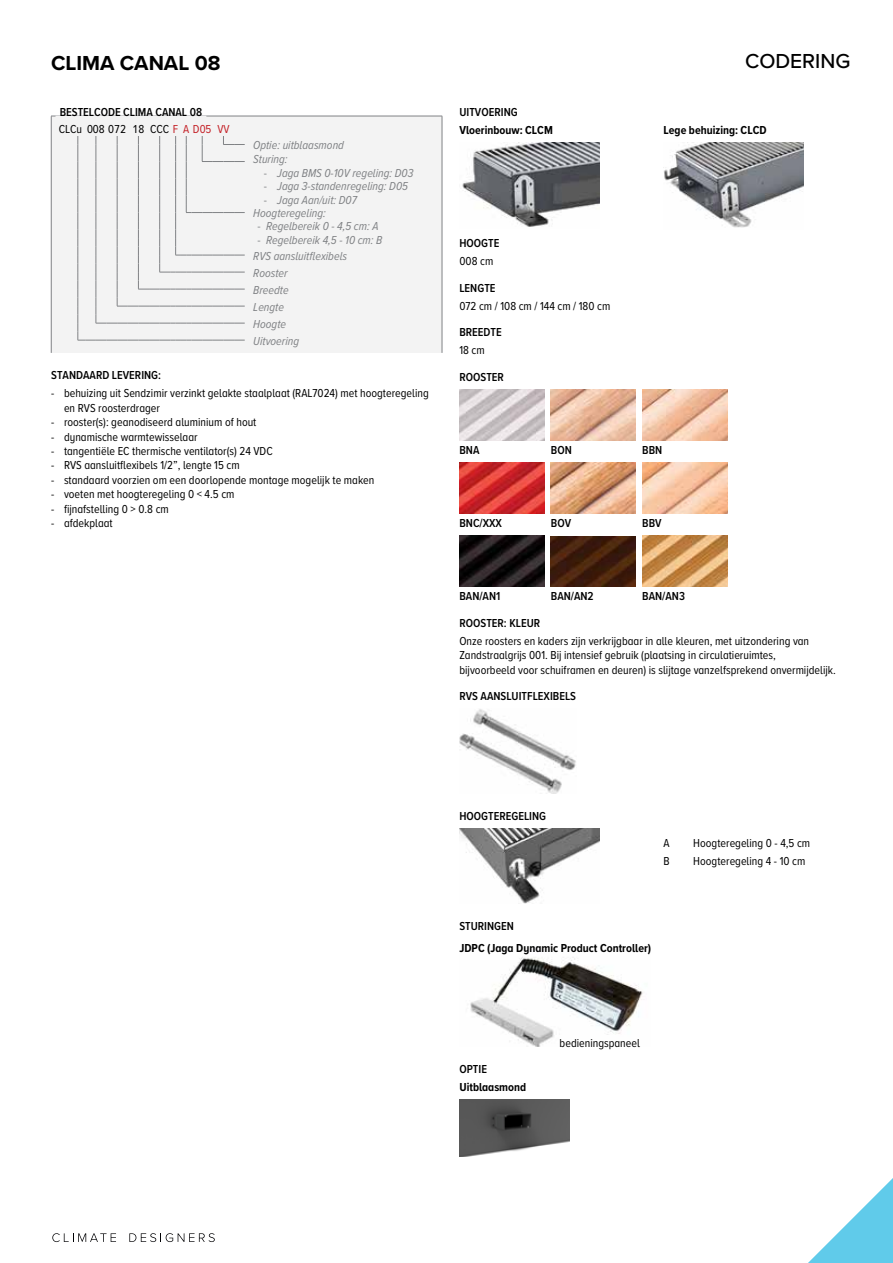
<style>
.page{position:relative;width:893px;height:1263px;background:#fff}
.page>*{position:absolute;margin:0;border:0;box-sizing:border-box;transform-origin:0 0}
.t1{font:700 21px "Proxima Nova";color:#000}
.t2{font:500 21px "Proxima Nova";color:#000}
.t3{font:12px/14.4px "Proxima Nova Cond";color:#000}
.t4{font:italic 12px/17px "Proxima Nova Cond";color:#808285}
.t5{font:600 12px/17.1px "Proxima Nova Cond";color:#000}
.t6{font:700 12px "Proxima Nova Cond";color:#000}
.s1{font-weight:400}
.s2{font-weight:400;color:#c42127}
.s3{font-style:normal}
</style>
<div class="page">
<svg style="left:52px;top:1233px;width:64px;height:9px"></svg>
<svg style="left:129px;top:1233px;width:86px;height:9px"></svg>
<svg style="left:808px;top:1178px;width:85px;height:85px"></svg>
<img style="left:462px;top:142px;width:138px;height:85px">
<img style="left:663px;top:143px;width:141px;height:85px">
<img style="left:459px;top:389px;width:85px;height:51px">
<img style="left:551px;top:389px;width:85px;height:51px">
<img style="left:642px;top:389px;width:85px;height:51px">
<img style="left:459px;top:462px;width:85px;height:51px">
<img style="left:551px;top:462px;width:85px;height:51px">
<img style="left:642px;top:462px;width:85px;height:51px">
<img style="left:459px;top:536px;width:85px;height:51px">
<img style="left:551px;top:536px;width:85px;height:51px">
<img style="left:642px;top:536px;width:85px;height:51px">
<img style="left:459px;top:709px;width:117px;height:85px">
<img style="left:459px;top:829px;width:141px;height:75px">
<img style="left:470px;top:957px;width:173px;height:90px">
<img style="left:459px;top:1100px;width:110px;height:56px">
<div style="left:51px;top:116px;width:391px;height:237px;background:#f3f3f3"></div>
<hr style="left:51px;top:116px;width:391px;height:1px;background:#808285">
<hr style="left:51px;top:116px;width:1px;height:237px;background:#808285">
<hr style="left:442px;top:116px;width:1px;height:237px;background:#808285">
<hr style="left:56px;top:116px;width:150px;height:4px;background:#f3f3f3">
<svg style="left:78px;top:136px;width:167px;height:205px"></svg>
<h1 class="t1" style="left:51px;top:47px;width:171px">CLIMA CANAL 08</h1>
<h1 class="t2" style="left:745px;top:45px;width:107px">CODERING</h1>
<p class="t5" style="left:459px;top:103px;width:60px">UITVOERING</p>
<p class="t6" style="left:459px;top:121px;width:95px">Vloerinbouw: CLCM</p>
<p class="t6" style="left:663px;top:121px;width:104px">Lege behuizing: CLCD</p>
<p class="t5" style="left:59px;top:103px;width:172px">BESTELCODE CLIMA CANAL 08<br><span class="s1">CLCu 008 072 18 CCC</span> <span class="s2">F A D05 VV</span></p>
<p class="t4" style="left:253px;top:138px;width:92px;line-height:13.8px">Optie: uitblaasmond<br>Sturing:</p>
<p class="t4" style="left:264px;top:164px;width:151px"><span class="s3">-</span> Jaga BMS 0-10V regeling: D03</p>
<p class="t4" style="left:264px;top:177px;width:146px"><span class="s3">-</span> Jaga 3-standenregeling: D05</p>
<p class="t4" style="left:253px;top:192px;width:105px;line-height:13px;text-indent:10px"><span class="s3">-</span> Jaga Aan/uit: D07<br>Hoogteregeling:</p>
<p class="t4" style="left:257px;top:217px;width:123px"><span class="s3">-</span> Regelbereik 0 - 4,5 cm: A</p>
<p class="t4" style="left:253px;top:231px;width:131px;text-indent:4px"><span class="s3">-</span> Regelbereik 4,5 - 10 cm: B<br>RVS aansluitflexibels<br>Rooster<br>Breedte<br>Lengte<br>Hoogte<br>Uitvoering</p>
<p class="t5" style="left:51px;top:366px;width:111px">STANDAARD LEVERING:</p>
<p class="t3" style="left:64px;top:386px;width:366px;text-indent:-13px">- behuizing uit Sendzimir verzinkt gelakte staalplaat (RAL7024) met hoogteregeling en RVS roosterdrager</p>
<p class="t3" style="left:51px;top:414px;width:207px">- rooster(s): geanodiseerd aluminium of hout</p>
<p class="t3" style="left:51px;top:429px;width:148px">- dynamische warmtewisselaar</p>
<p class="t3" style="left:51px;top:443px;width:223px">- tangentiële EC thermische ventilator(s) 24 VDC</p>
<p class="t3" style="left:51px;top:458px;width:190px">- RVS aansluitflexibels 1/2”, lengte 15 cm</p>
<p class="t3" style="left:51px;top:472px;width:325px">- standaard voorzien om een doorlopende montage mogelijk te maken</p>
<p class="t3" style="left:51px;top:486px;width:185px">- voeten met hoogteregeling 0 &lt; 4.5 cm</p>
<p class="t3" style="left:51px;top:501px;width:119px">- fijnafstelling 0 &gt; 0.8 cm</p>
<p class="t3" style="left:51px;top:515px;width:63px">- afdekplaat</p>
<p class="t5" style="left:459px;top:234px;width:41px">HOOGTE</p>
<p class="t3" style="left:459px;top:253px;width:35px">008 cm</p>
<p class="t5" style="left:459px;top:279px;width:38px">LENGTE</p>
<p class="t3" style="left:459px;top:298px;width:152px">072 cm / 108 cm / 144 cm / 180 cm</p>
<p class="t5" style="left:459px;top:323px;width:44px">BREEDTE</p>
<p class="t3" style="left:459px;top:342px;width:27px">18 cm</p>
<p class="t5" style="left:459px;top:368px;width:46px">ROOSTER</p>
<p class="t5" style="left:459px;top:441px;width:22px">BNA</p>
<p class="t5" style="left:551px;top:441px;width:22px">BON</p>
<p class="t5" style="left:642px;top:441px;width:22px">BBN</p>
<p class="t5" style="left:459px;top:514px;width:44px">BNC/XXX</p>
<p class="t5" style="left:551px;top:514px;width:22px">BOV</p>
<p class="t5" style="left:642px;top:514px;width:21px">BBV</p>
<p class="t5" style="left:459px;top:587px;width:42px">BAN/AN1</p>
<p class="t5" style="left:551px;top:587px;width:44px">BAN/AN2</p>
<p class="t5" style="left:642px;top:587px;width:44px">BAN/AN3</p>
<p class="t5" style="left:459px;top:614px;width:82px">ROOSTER: KLEUR</p>
<p class="t3" style="left:459px;top:633px;width:378px">Onze roosters en kaders zijn verkrijgbaar in alle kleuren, met uitzondering van<br>Zandstraalgrijs 001. Bij intensief gebruik (plaatsing in circulatieruimtes,<br>bijvoorbeeld voor schuiframen en deuren) is slijtage vanzelfsprekend onvermijdelijk.</p>
<p class="t5" style="left:459px;top:687px;width:118px">RVS AANSLUITFLEXIBELS</p>
<p class="t5" style="left:459px;top:807px;width:88px">HOOGTEREGELING</p>
<p class="t3" style="left:663px;top:835px;width:8px">A</p>
<p class="t3" style="left:693px;top:835px;width:118px">Hoogteregeling 0 - 4,5 cm</p>
<p class="t3" style="left:663px;top:853px;width:8px">B</p>
<p class="t3" style="left:693px;top:853px;width:114px">Hoogteregeling 4 - 10 cm</p>
<p class="t5" style="left:459px;top:917px;width:56px">STURINGEN</p>
<p class="t6" style="left:459px;top:939px;width:193px">JDPC (Jaga Dynamic Product Controller)</p>
<p class="t5" style="left:459px;top:1060px;width:29px">OPTIE</p>
<p class="t6" style="left:459px;top:1078px;width:68px">Uitblaasmond</p>
<p class="t3" style="left:560px;top:1035px;width:82px">bedieningspaneel</p>
</div>
